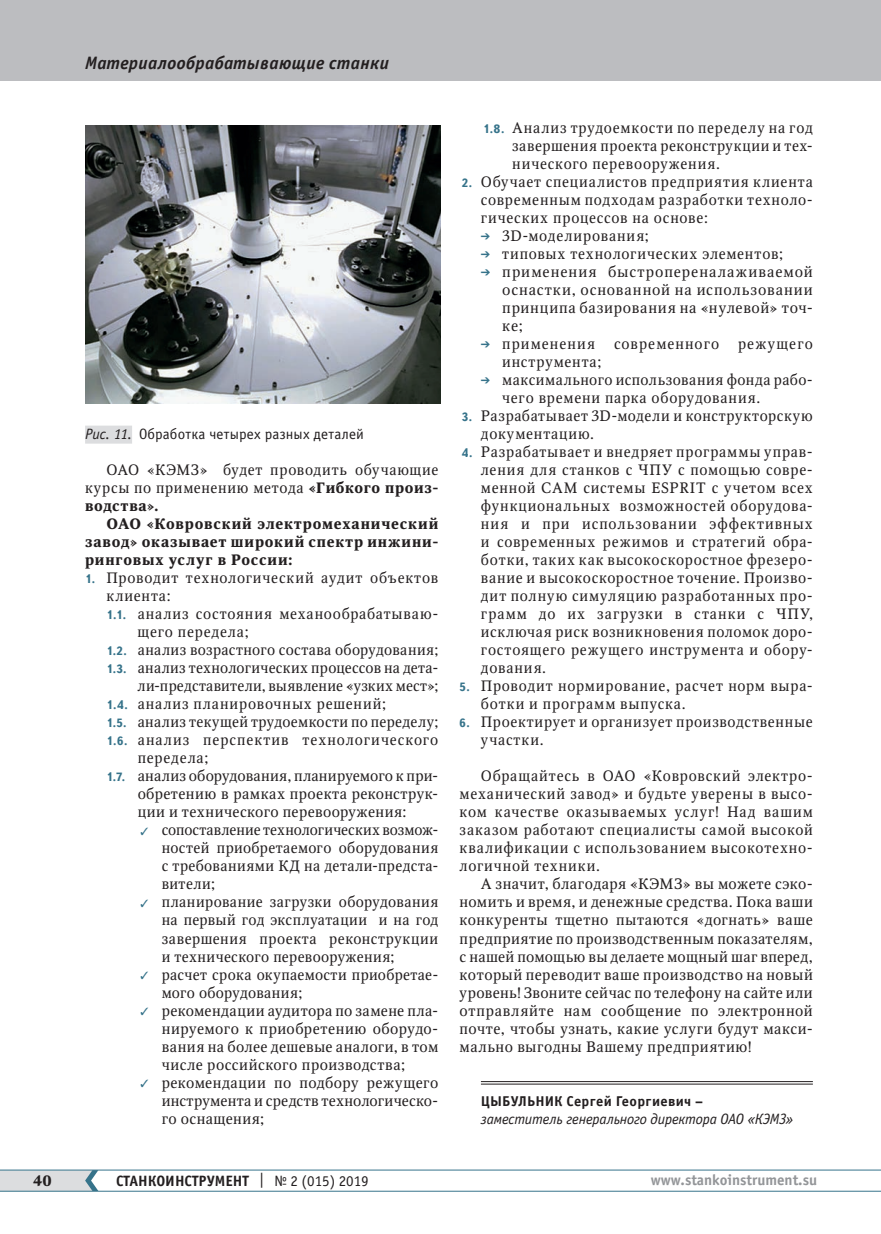
<style>
.page{position:relative;width:881px;height:1234px;background:#fff}
.page>*{position:absolute;margin:0;border:0;box-sizing:border-box;transform-origin:0 0}
.t1{font:italic 700 18px "Officina Sans C";letter-spacing:.015em;color:#231f20}
.t2{font:15px/18px "Octava";letter-spacing:.04em;color:#231f20;text-align:justify}
.t3{font:700 15px/18px "Octava";letter-spacing:.06em;color:#231f20;text-align:justify}
.t4{font:15px "Octava";letter-spacing:.015em;color:#231f20}
.t5{font:15px "Octava";letter-spacing:.06em;color:#231f20}
.t6{font:15px "Octava";letter-spacing:.065em;color:#231f20}
.t7{font:italic 15px "Officina Sans C";letter-spacing:-.015em;color:#231f20}
.t8{font:15px "Octava";letter-spacing:.02em;color:#231f20}
.t9{font:15px "Octava";letter-spacing:.01em;color:#231f20}
.t10{font:15px "Officina Sans C";letter-spacing:.01em;color:#231f20}
.t11{font:700 15px "Officina Sans C";color:#231f20}
.t12{font:700 15px "Officina Sans C";color:#939598}
.t13{font:15px "Octava";letter-spacing:.075em;color:#231f20}
.t14{font:15px "Octava";letter-spacing:.08em;color:#231f20}
.t15{font:700 14.25px "Officina Sans C";letter-spacing:.02em;color:#231f20}
.s1{font-style:italic}
.s2{font-weight:700}
.s3{font-family:"Text Book C";font-weight:700;font-size:12px;color:#36738a}
.s4{color:#36738a}
.s5{font-weight:400}
</style>
<div class="page">
<hr style="left:0;top:1190px;width:880px;height:1px;background:#36738a">
<hr style="left:0;top:1169px;width:880px;height:1px;background:#36738a">
<svg style="left:0;top:1169px;width:98px;height:21px;background:#ccd4d8"></svg>
<div style="left:0;top:0;width:880px;height:81px;background:#bcbdc0"></div>
<hr style="left:480px;top:1081px;width:332px;height:1px;background:#231f20">
<hr style="left:480px;top:1083px;width:332px;height:1px;background:#231f20">
<img style="left:85px;top:125px;width:355px;height:278px">
<div style="left:85px;top:425px;width:47px;height:18px;background:#dcdddf"></div>
<p class="t1" style="left:85px;top:53px;width:305px">Материалообрабатывающие станки</p>
<p class="t10" style="left:85px;top:426px;width:280px"><span class="s1">Рис. 11.</span> Обработка четырех разных деталей</p>
<p class="t2" style="left:85px;top:461px;width:354px;text-indent:21px">ОАО «КЭМЗ» будет проводить обучающие курсы по применению метода <span class="s2">«Гибкого произ&shy;водства».</span></p>
<p class="t3" style="left:85px;top:515px;width:354px;text-indent:21px">ОАО «Ковровский электромеханический завод» оказывает широкий спектр инжини&shy;ринговых услуг в России:</p>
<p class="t2" style="left:85px;top:569px;width:354px"><span class="s3">1.</span> Проводит технологический аудит объектов</p>
<p class="t5" style="left:106px;top:586px;width:66px">клиента:</p>
<p class="t2" style="left:106px;top:605px;width:333px"><span class="s3">1.1.</span> анализ состояния механообрабатываю-</p>
<p class="t2" style="left:138px;top:623px;width:112px">щего передела;</p>
<p class="t2" style="left:106px;top:641px;width:333px"><span class="s3">1.2.</span> анализ возрастного состава оборудования;</p>
<p class="t4" style="left:106px;top:658px;width:333px"><span class="s3">1.3.</span> анализ технологических процессов на дета-</p>
<p class="t4" style="left:138px;top:676px;width:302px">ли-представители, выявление «узких мест»;</p>
<p class="t5" style="left:106px;top:694px;width:281px"><span class="s3">1.4.</span> анализ планировочных решений;</p>
<p class="t8" style="left:106px;top:712px;width:333px"><span class="s3">1.5.</span> анализ текущей трудоемкости по переделу;</p>
<p class="t6" style="left:106px;top:730px;width:333px"><span class="s3">1.6.</span> анализ перспектив технологического</p>
<p class="t2" style="left:138px;top:749px;width:72px">передела;</p>
<p class="t9" style="left:106px;top:766px;width:333px"><span class="s3">1.7.</span> анализ оборудования, планируемого к при-</p>
<p class="t2" style="left:138px;top:785px;width:302px">обретению в рамках проекта реконструк-</p>
<p class="t2" style="left:138px;top:803px;width:270px">ции и технического перевооружения:</p>
<p class="t2" style="left:162px;top:821px;width:278px;text-indent:-21px"><span class="s4">✓</span> сопоставление технологических возмож&shy;ностей приобретаемого оборудования с требованиями КД на детали-предста&shy;вители;</p>
<p class="t2" style="left:162px;top:893px;width:278px;text-indent:-21px"><span class="s4">✓</span> планирование загрузки оборудования на первый год эксплуатации и на год завершения проекта реконструкции и технического перевооружения;</p>
<p class="t2" style="left:162px;top:965px;width:278px;text-indent:-21px"><span class="s4">✓</span> расчет срока окупаемости приобретае&shy;мого оборудования;</p>
<p class="t2" style="left:162px;top:1001px;width:278px;text-indent:-21px"><span class="s4">✓</span> рекомендации аудитора по замене пла&shy;нируемого к приобретению оборудо&shy;вания на более дешевые аналоги, в том числе российского производства;</p>
<p class="t2" style="left:162px;top:1073px;width:278px;text-indent:-21px"><span class="s4">✓</span> рекомендации по подбору режущего инструмента и средств технологическо&shy;го оснащения;</p>
<p class="t2" style="left:512px;top:119px;width:302px;text-indent:-29px"><span class="s3">1.8.</span> Анализ трудоемкости по переделу на год завершения проекта реконструкции и тех&shy;нического перевооружения.</p>
<p class="t2" style="left:480px;top:173px;width:333px;text-indent:-19px"><span class="s3">2.</span> Обучает специалистов предприятия клиента современным подходам разработки техноло&shy;гических процессов на основе:</p>
<p class="t2" style="left:480px;top:227px;width:169px"><span class="s4">➔</span> 3D-моделирования;</p>
<p class="t2" style="left:480px;top:245px;width:303px"><span class="s4">➔</span> типовых технологических элементов;</p>
<p class="t2" style="left:502px;top:263px;width:312px;text-indent:-21px"><span class="s4">➔</span> применения быстропереналаживаемой оснастки, основанной на использовании принципа базирования на «нулевой» точ&shy;ке;</p>
<p class="t13" style="left:480px;top:334px;width:116px"><span class="s4">➔</span> применения</p>
<p class="t6" style="left:613px;top:334px;width:107px">современного</p>
<p class="t14" style="left:737px;top:334px;width:76px">режущего</p>
<p class="t5" style="left:502px;top:352px;width:101px">инструмента;</p>
<p class="t2" style="left:502px;top:371px;width:312px;text-indent:-21px"><span class="s4">➔</span> максимального использования фонда рабо&shy;чего времени парка оборудования.</p>
<p class="t2" style="left:480px;top:407px;width:333px;text-indent:-19px"><span class="s3">3.</span> Разрабатывает 3D-модели и конструкторскую документацию.</p>
<p class="t2" style="left:480px;top:443px;width:333px;text-indent:-19px"><span class="s3">4.</span> Разрабатывает и внедряет программы управ&shy;ления для станков с ЧПУ с помощью совре&shy;менной CAM системы ESPRIT с учетом всех функциональных возможностей оборудова&shy;ния и при использовании эффективных и современных режимов и стратегий обра&shy;ботки, таких как высокоскоростное фрезеро&shy;вание и высокоскоростное точение. Произво&shy;дит полную симуляцию разработанных про&shy;грамм до их загрузки в станки с ЧПУ, исключая риск возникновения поломок доро&shy;гостоящего режущего инструмента и обору&shy;дования.</p>
<p class="t2" style="left:480px;top:677px;width:333px;text-indent:-21px"><span class="s3">5.</span> Проводит нормирование, расчет норм выра&shy;ботки и программ выпуска.</p>
<p class="t2" style="left:480px;top:713px;width:333px;text-indent:-21px"><span class="s3">6.</span> Проектирует и организует производственные участки.</p>
<p class="t2" style="left:459px;top:767px;width:354px;text-indent:21px">Обращайтесь в ОАО «Ковровский электро&shy;механический завод» и будьте уверены в высо&shy;ком качестве оказываемых услуг! Над вашим заказом работают специалисты самой высокой квалификации с использованием высокотехно&shy;логичной техники.</p>
<p class="t2" style="left:459px;top:875px;width:354px;text-indent:21px">А значит, благодаря «КЭМЗ» вы можете сэко&shy;номить и время, и денежные средства. Пока ваши конкуренты тщетно пытаются «догнать» ваше предприятие по производственным показателям, с нашей помощью вы делаете мощный шаг вперед, который переводит ваше производство на новый уровень! Звоните сейчас по телефону на сайте или отправляйте нам сообщение по электронной почте, чтобы узнать, какие услуги будут макси&shy;мально выгодны Вашему предприятию!</p>
<p class="t15" style="left:480px;top:1092px;width:224px">ЦЫБУЛЬНИК Сергей Георгиевич –</p>
<p class="t7" style="left:480px;top:1110px;width:314px">заместитель генерального директора ОАО «КЭМЗ»</p>
<p class="t3" style="left:33px;top:1171px;width:20px">40</p>
<p class="t11" style="left:116px;top:1171px;width:254px">СТАНКОИНСТРУМЕНТ <span class="s5">| № 2 (015) 2019</span></p>
<p class="t12" style="left:650px;top:1171px;width:168px">www.stankoinstrument.su</p>
</div>
